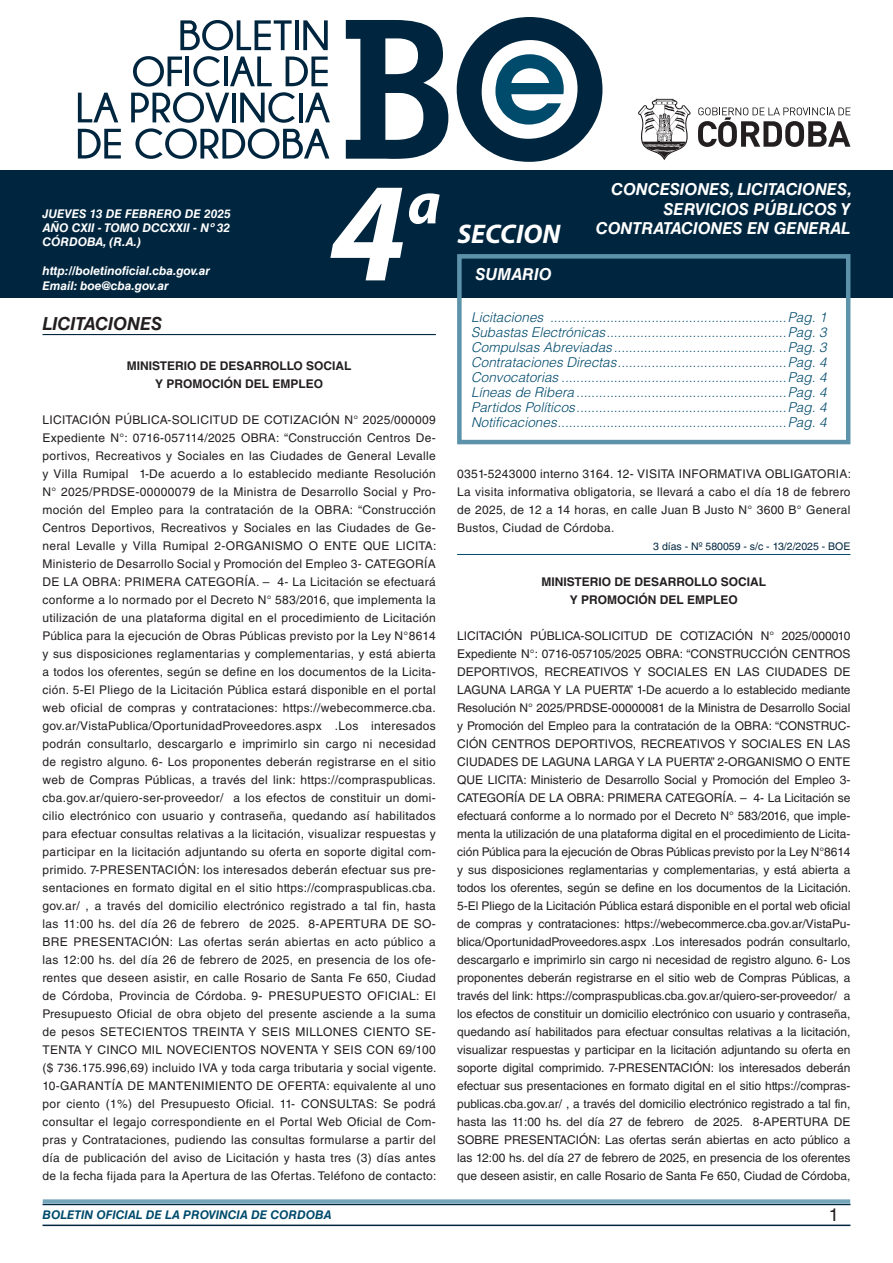
<style>
.page{position:relative;width:893px;height:1263px;background:#fff}
.page>*{position:absolute;margin:0;border:0;box-sizing:border-box;transform-origin:0 0}
.t1{font:italic 700 142.5px "Myriad Pro";color:#fff}
.t2{font:italic 700 60px "Myriad Pro";color:#fff}
.t3{font:italic 700 27px "Myriad Pro";color:#fff}
.NOMBRE_DE_MINISTERIO{font:italic 700 18px "Helvetica LT Std";color:#231f20}
.t4{font:18px "Helvetica LT Std";color:#231f20}
.t5{font:italic 700 16.5px/19.8px "Helvetica LT Std";color:#fff;text-align:right}
.t6{font:italic 300 13.5px "Helvetica LT Std";color:#004b6c}
.TEXTO_BASE{font:12px/18px "Helvetica LT Std";letter-spacing:.025em;color:#231f20;text-align:justify}
.t7{font:italic 700 12px/14.4px "Helvetica LT Std";color:#fff;text-align:justify}
.RESUELVE{font:700 12px "Helvetica LT Std";color:#231f20}
.t8{font:italic 700 12px "Helvetica LT Std";color:#004b6c}
.FECHA_DE_VENCIMIENTO{font:10.5px "Helvetica LT Std";color:#00263f}
</style>
<div class="page">
<div style="left:0;top:170px;width:893px;height:128px;background:#00263f"></div>
<svg style="left:638px;top:99px;width:53px;height:61px"></svg>
<svg style="left:698px;top:107px;width:152px;height:40px"></svg>
<svg style="left:346px;top:20px;width:102px;height:139px"></svg>
<svg style="left:457px;top:17px;width:145px;height:145px"></svg>
<svg style="left:180px;top:20px;width:112px;height:30px"></svg>
<hr style="left:295px;top:20px;width:4px;height:30px;background:#00263f">
<svg style="left:303px;top:20px;width:25px;height:30px"></svg>
<svg style="left:78px;top:93px;width:40px;height:29px"></svg>
<svg style="left:78px;top:129px;width:43px;height:30px"></svg>
<svg style="left:131px;top:56px;width:199px;height:103px"></svg>
<hr style="left:43px;top:1224px;width:807px;height:2px;background:#00263f">
<div style="left:42px;top:1198px;width:809px;height:8px;background:#fff;opacity:.75"></div>
<hr style="left:43px;top:334px;width:393px;height:1px;background:#00263f">
<div style="left:457px;top:254px;width:393px;height:190px;border:4px solid #5c93aa"></div>
<hr style="left:457px;top:554px;width:393px;height:1px;background:#004b6c">
<p class="t7" style="left:43px;top:206px;width:190px">JUEVES 13 DE FEBRERO DE 2025<br>AÑO CXII - TOMO DCCXXII - Nº 32<br>CÓRDOBA, (R.A.)</p>
<p class="t7" style="left:43px;top:264px;width:169px">http://boletinoficial.cba.gov.ar<br>Email: boe@cba.gov.ar</p>
<h1 class="t1" style="left:329px;top:140px;width:79px">4</h1>
<h2 class="t2" style="left:407px;top:164px;width:35px">a</h2>
<p class="NOMBRE_DE_MINISTERIO" style="left:43px;top:312px;width:121px">LICITACIONES</p>
<p class="RESUELVE" style="left:127px;top:358px;width:226px">MINISTERIO DE DESARROLLO SOCIAL</p>
<p class="RESUELVE" style="left:155px;top:376px;width:169px">Y PROMOCIÓN DEL EMPLEO</p>
<p class="TEXTO_BASE" style="left:43px;top:411px;width:396px">LICITACIÓN PÚBLICA-SOLICITUD DE COTIZACIÓN N° 2025/000009<br>Expediente N°: 0716-057114/2025 OBRA: “Construcción Centros De&shy;portivos, Recreativos y Sociales en las Ciudades de General Levalle y Villa Rumipal 1-De acuerdo a lo establecido mediante Resolución N° 2025/PRDSE-00000079 de la Ministra de Desarrollo Social y Pro&shy;moción del Empleo para la contratación de la OBRA: “Construcción Centros Deportivos, Recreativos y Sociales en las Ciudades de Ge&shy;neral Levalle y Villa Rumipal 2-ORGANISMO O ENTE QUE LICITA:<br>Ministerio de Desarrollo Social y Promoción del Empleo 3- CATEGORÍA DE LA OBRA: PRIMERA CATEGORÍA. – 4- La Licitación se efectuará conforme a lo normado por el Decreto N° 583/2016, que implementa la utilización de una plataforma digital en el procedimiento de Licitación Pública para la ejecución de Obras Públicas previsto por la Ley N°8614 y sus disposiciones reglamentarias y complementarias, y está abierta a todos los oferentes, según se define en los documentos de la Licita&shy;ción. 5-El Pliego de la Licitación Pública estará disponible en el portal web oficial de compras y contrataciones: https://webecommerce.cba. gov.ar/VistaPublica/OportunidadProveedores.aspx .Los interesados podrán consultarlo, descargarlo e imprimirlo sin cargo ni necesidad de registro alguno. 6- Los proponentes deberán registrarse en el sitio web de Compras Públicas, a través del link: https://compraspublicas. cba.gov.ar/quiero-ser-proveedor/ a los efectos de constituir un domi&shy;cilio electrónico con usuario y contraseña, quedando así habilitados para efectuar consultas relativas a la licitación, visualizar respuestas y participar en la licitación adjuntando su oferta en soporte digital com&shy;primido. 7-PRESENTACIÓN: los interesados deberán efectuar sus pre&shy;sentaciones en formato digital en el sitio https://compraspublicas.cba. gov.ar/ , a través del domicilio electrónico registrado a tal fin, hasta las 11:00 hs. del día 26 de febrero de 2025. 8-APERTURA DE SO-BRE PRESENTACIÓN: Las ofertas serán abiertas en acto público a las 12:00 hs. del día 26 de febrero de 2025, en presencia de los ofe&shy;rentes que deseen asistir, en calle Rosario de Santa Fe 650, Ciudad de Córdoba, Provincia de Córdoba. 9- PRESUPUESTO OFICIAL: El Presupuesto Oficial de obra objeto del presente asciende a la suma de pesos SETECIENTOS TREINTA Y SEIS MILLONES CIENTO SE-TENTA Y CINCO MIL NOVECIENTOS NOVENTA Y SEIS CON 69/100 ($ 736.175.996,69) incluido IVA y toda carga tributaria y social vigente.<br>10-GARANTÍA DE MANTENIMIENTO DE OFERTA: equivalente al uno por ciento (1%) del Presupuesto Oficial. 11- CONSULTAS: Se podrá consultar el legajo correspondiente en el Portal Web Oficial de Com&shy;pras y Contrataciones, pudiendo las consultas formularse a partir del día de publicación del aviso de Licitación y hasta tres (3) días antes de la fecha fijada para la Apertura de las Ofertas. Teléfono de contacto:</p>
<h3 class="t3" style="left:457px;top:216px;width:104px">SECCION</h3>
<h3 class="t5" style="left:475px;top:264px;width:78px">SUMARIO</h3>
<h3 class="t5" style="left:596px;top:179px;width:258px">CONCESIONES, LICITACIONES,<br>SERVICIOS PÚBLICOS Y<br>CONTRATACIONES EN GENERAL</h3>
<p class="t6" style="left:471px;top:309px;width:357px">Licitaciones ...............................................................Pag. 1</p>
<p class="t6" style="left:471px;top:324px;width:357px">Subastas Electrónicas................................................Pag. 3</p>
<p class="t6" style="left:471px;top:339px;width:357px">Compulsas Abreviadas ..............................................Pag. 3</p>
<p class="t6" style="left:471px;top:354px;width:357px">Contrataciones Directas.............................................Pag. 4</p>
<p class="t6" style="left:471px;top:369px;width:357px">Convocatorias ............................................................Pag. 4</p>
<p class="t6" style="left:471px;top:384px;width:357px">Líneas de Ribera ........................................................Pag. 4</p>
<p class="t6" style="left:471px;top:399px;width:357px">Partidos Políticos........................................................Pag. 4</p>
<p class="t6" style="left:471px;top:414px;width:357px">Notificaciones.............................................................Pag. 4</p>
<p class="TEXTO_BASE" style="left:457px;top:465px;width:395px">0351-5243000 interno 3164. 12- VISITA INFORMATIVA OBLIGATORIA:<br>La visita informativa obligatoria, se llevará a cabo el día 18 de febrero de 2025, de 12 a 14 horas, en calle Juan B Justo N° 3600 B° General Bustos, Ciudad de Córdoba.</p>
<p class="FECHA_DE_VENCIMIENTO" style="left:653px;top:540px;width:199px">3 días - Nº 580059 - s/c - 13/2/2025 - BOE</p>
<p class="RESUELVE" style="left:541px;top:574px;width:226px">MINISTERIO DE DESARROLLO SOCIAL</p>
<p class="RESUELVE" style="left:570px;top:592px;width:169px">Y PROMOCIÓN DEL EMPLEO</p>
<p class="TEXTO_BASE" style="left:457px;top:627px;width:396px">LICITACIÓN PÚBLICA-SOLICITUD DE COTIZACIÓN N° 2025/000010<br>Expediente N°: 0716-057105/2025 OBRA: “CONSTRUCCIÓN CENTROS DEPORTIVOS, RECREATIVOS Y SOCIALES EN LAS CIUDADES DE LAGUNA LARGA Y LA PUERTA” 1-De acuerdo a lo establecido mediante Resolución N° 2025/PRDSE-00000081 de la Ministra de Desarrollo Social y Promoción del Empleo para la contratación de la OBRA: “CONSTRUC-CIÓN CENTROS DEPORTIVOS, RECREATIVOS Y SOCIALES EN LAS CIUDADES DE LAGUNA LARGA Y LA PUERTA” 2-ORGANISMO O ENTE QUE LICITA: Ministerio de Desarrollo Social y Promoción del Empleo 3- CATEGORÍA DE LA OBRA: PRIMERA CATEGORÍA. – 4- La Licitación se efectuará conforme a lo normado por el Decreto N° 583/2016, que imple&shy;menta la utilización de una plataforma digital en el procedimiento de Licita&shy;ción Pública para la ejecución de Obras Públicas previsto por la Ley N°8614 y sus disposiciones reglamentarias y complementarias, y está abierta a todos los oferentes, según se define en los documentos de la Licitación.<br>5-El Pliego de la Licitación Pública estará disponible en el portal web oficial de compras y contrataciones: https://webecommerce.cba.gov.ar/VistaPu&shy;blica/OportunidadProveedores.aspx .Los interesados podrán consultarlo, descargarlo e imprimirlo sin cargo ni necesidad de registro alguno. 6- Los proponentes deberán registrarse en el sitio web de Compras Públicas, a través del link: https://compraspublicas.cba.gov.ar/quiero-ser-proveedor/ a los efectos de constituir un domicilio electrónico con usuario y contraseña, quedando así habilitados para efectuar consultas relativas a la licitación, visualizar respuestas y participar en la licitación adjuntando su oferta en soporte digital comprimido. 7-PRESENTACIÓN: los interesados deberán efectuar sus presentaciones en formato digital en el sitio https://compras&shy;publicas.cba.gov.ar/ , a través del domicilio electrónico registrado a tal fin, hasta las 11:00 hs. del día 27 de febrero de 2025. 8-APERTURA DE SOBRE PRESENTACIÓN: Las ofertas serán abiertas en acto público a las 12:00 hs. del día 27 de febrero de 2025, en presencia de los oferentes que deseen asistir, en calle Rosario de Santa Fe 650, Ciudad de Córdoba,</p>
<p class="t8" style="left:43px;top:1208px;width:290px">BOLETIN OFICIAL DE LA PROVINCIA DE CORDOBA</p>
<p class="t4" style="left:829px;top:1204px;width:12px">1</p>
</div>
